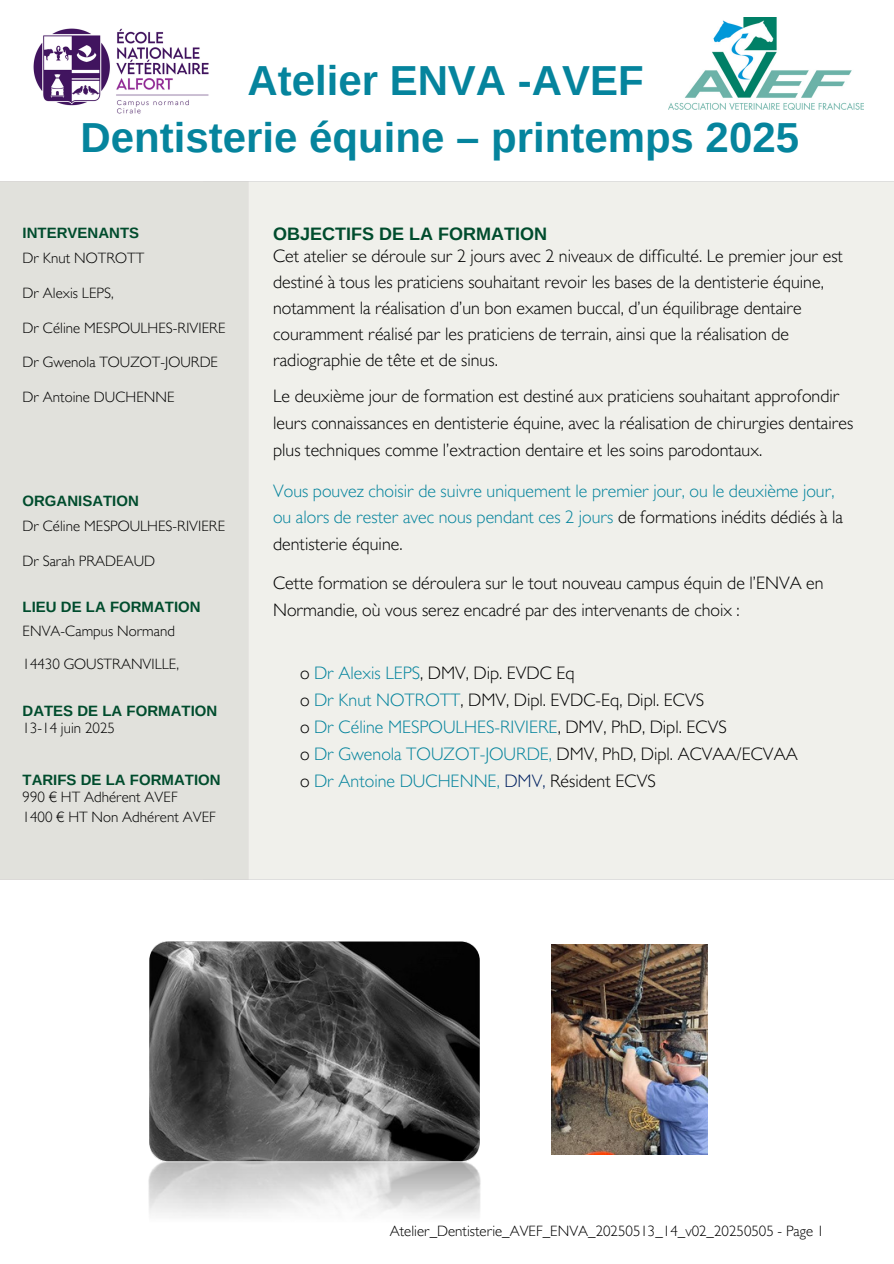
<style>
.page{position:relative;width:894px;height:1264px;background:#fff}
.page>*{position:absolute;margin:0;border:0;box-sizing:border-box;transform-origin:0 0}
.t1{font:700 42px/57.4px "Arimo";color:#05849d;text-align:center}
.t2{font:300 18px/27px "Gill Sans MT Std";color:#000}
.t3{font:300 18px/26.4px "Gill Sans MT Std";color:#05849d}
.t4{font:300 15px/32.7px "Gill Sans MT Std";color:#000}
.t5{font:700 15px "Arimo";color:#004c2d}
.s1{font-family:"Arimo";font-weight:700;color:#004c2d}
.s2{color:#000}
.s3{color:#05849d}
.s4{color:#002060}
</style>
<div class="page">
<img style="left:148px;top:1161px;width:333px;height:55px">
<img style="left:149px;top:941px;width:330px;height:220px;border-radius:19px">
<img style="left:551px;top:944px;width:156px;height:210px">
<img style="left:33px;top:28px;width:176px;height:86px">
<img style="left:668px;top:17px;width:195px;height:92px">
<p class="t1" style="left:80px;top:52px;width:719px">Atelier ENVA -AVEF<br>Dentisterie équine – printemps 2025</p>
<p class="t5" style="left:23px;top:224px;width:118px">INTERVENANTS</p>
<p class="t4" style="left:23px;top:243px;width:123px">Dr Knut NOTROTT</p>
<p class="t4" style="left:23px;top:278px;width:93px">Dr Alexis LEPS,</p>
<p class="t4" style="left:23px;top:313px;width:204px">Dr Céline MESPOULHES-RIVIERE</p>
<p class="t4" style="left:23px;top:348px;width:197px">Dr Gwenola TOUZOT-JOURDE</p>
<p class="t4" style="left:23px;top:383px;width:154px">Dr Antoine DUCHENNE</p>
<p class="t5" style="left:23px;top:492px;width:118px">ORGANISATION</p>
<p class="t4" style="left:23px;top:511px;width:204px">Dr Céline MESPOULHES-RIVIERE</p>
<p class="t4" style="left:23px;top:546px;width:134px">Dr Sarah PRADEAUD</p>
<p class="t5" style="left:23px;top:598px;width:180px">LIEU DE LA FORMATION</p>
<p class="t4" style="left:23px;top:617px;width:158px">ENVA-Campus Normand<br>14430 GOUSTRANVILLE,</p>
<p class="t5" style="left:23px;top:702px;width:196px">DATES DE LA FORMATION</p>
<p class="t4" style="left:23px;top:713px;width:94px">13-14 juin 2025</p>
<h2 class="t2" style="left:273px;top:225px;width:571px;line-height:22.5px"><span class="s1">OBJECTIFS DE LA FORMATION<br></span>Cet atelier se déroule sur 2 jours avec 2 niveaux de difficulté. Le premier jour est</h2>
<h2 class="t2" style="left:273px;top:272px;width:552px;line-height:26px">destiné à tous les praticiens souhaitant revoir les bases de la dentisterie équine, notamment la réalisation d’un bon examen buccal, d’un équilibrage dentaire couramment réalisé par les praticiens de terrain, ainsi que la réalisation de radiographie de tête et de sinus.</h2>
<h2 class="t2" style="left:273px;top:385px;width:581px">Le deuxième jour de formation est destiné aux praticiens souhaitant approfondir leurs connaissances en dentisterie équine, avec la réalisation de chirurgies dentaires plus techniques comme l’extraction dentaire et les soins parodontaux.</h2>
<h2 class="t3" style="left:273px;top:480px;width:571px">Vous pouvez choisir de suivre uniquement le premier jour, ou le deuxième jour, ou alors de rester avec nous pendant ces 2 jours <span class="s2">de formations inédits dédiés à la dentisterie équine.</span></h2>
<h2 class="t2" style="left:273px;top:572px;width:552px">Cette formation se déroulera sur le tout nouveau campus équin de l’ENVA en<br>Normandie, où vous serez encadré par des intervenants de choix :</h2>
<h2 class="t2" style="left:300px;top:661px;width:499px">o <span class="s3">Dr Alexis LEPS</span>, DMV, Dip. EVDC Eq<br>o <span class="s3">Dr Knut NOTROTT</span>, DMV, Dipl. EVDC-Eq, Dipl. ECVS<br>o <span class="s3">Dr Céline MESPOULHES-RIVIERE</span>, DMV, PhD, Dipl. ECVS<br>o <span class="s3">Dr Gwenola TOUZOT-JOURDE,</span> DMV, PhD, Dipl. ACVAA/ECVAA</h2>
<p class="t5" style="left:23px;top:771px;width:200px">TARIFS DE LA FORMATION</p>
<h2 class="t3" style="left:300px;top:770px;width:357px"><span class="s2">o</span> Dr Antoine DUCHENNE, <span class="s4">DMV,</span> <span class="s2">Résident ECVS</span></h2>
<p class="t4" style="left:23px;top:782px;width:157px">990 € HT Adhérent AVEF</p>
<p class="t4" style="left:23px;top:803px;width:195px">1400 € HT Non Adhérent AVEF</p>
<p class="t4" style="left:389px;top:1217px;width:436px">Atelier_Dentisterie_AVEF_ENVA_20250513_14_v02_20250505 - Page 1</p>
</div>
